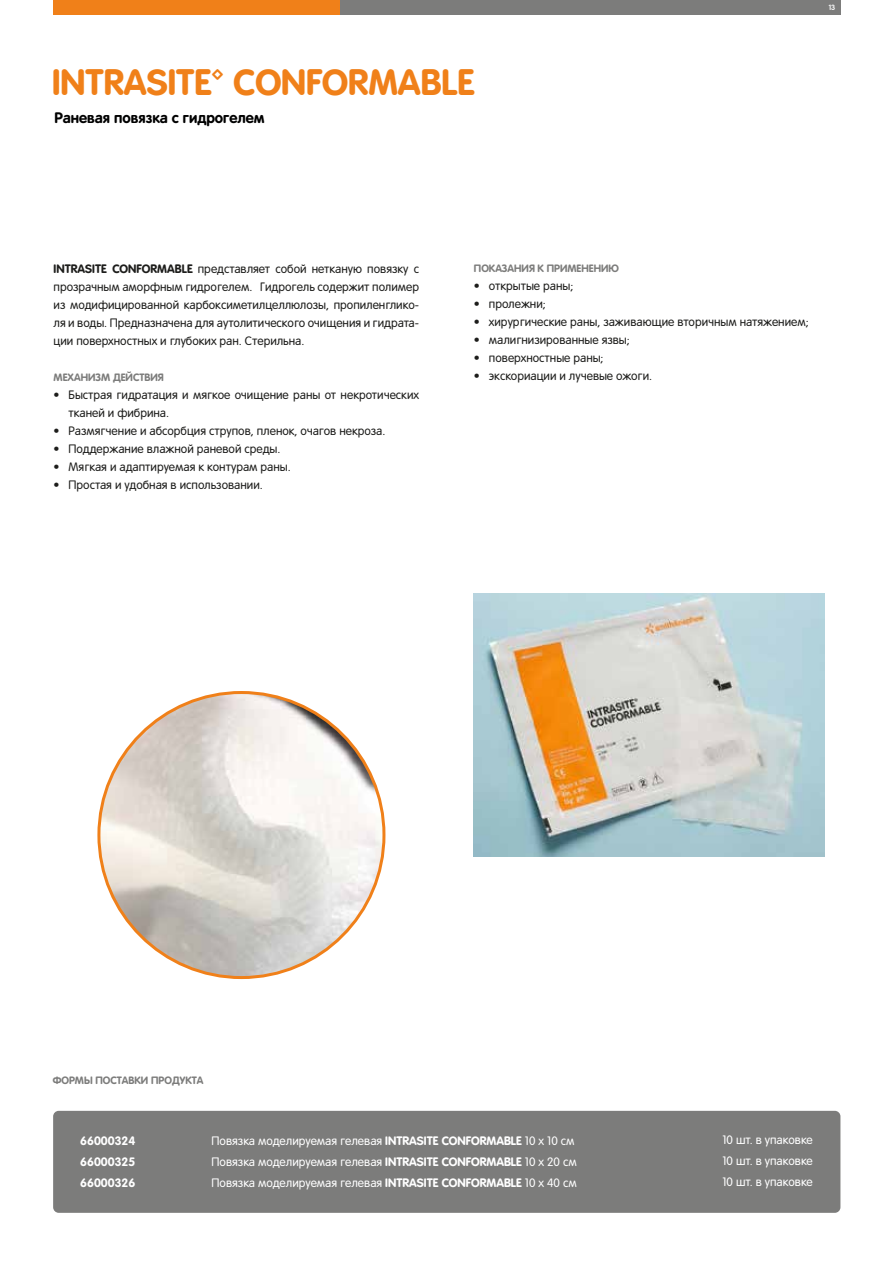
<style>
.page{position:relative;width:893px;height:1263px;background:#fff}
.page>*{position:absolute;margin:0;border:0;box-sizing:border-box;transform-origin:0 0}
.t1{font:36px "Smith&Nephew Product";color:#f08019}
.t2{font:700 15px "Rotonda C";color:#000101}
.t3{font:12px/18px "Rotonda C";color:#1d1d1b;text-align:justify}
.t4{font:12px/21px "Rotonda C";color:#fff;text-align:justify}
.t5{font:700 12px/21px "Rotonda C";color:#fff;text-align:justify}
.t6{font:700 10.5px "Rotonda C";color:#7c7c7b}
.t7{font:700 7.5px "Smith&Nephew";color:#fff}
.s1{font-family:"Smith&Nephew Product"}
</style>
<div class="page">
<div style="left:53px;top:1111px;width:787px;height:102px;background:#7c7c7b;border-radius:6px"></div>
<img style="left:99px;top:692px;width:285px;height:285px;border-radius:142px">
<img style="left:474px;top:594px;width:350px;height:262px">
<div style="left:53px;top:0;width:287px;height:15px;background:#f08019"></div>
<div style="left:340px;top:0;width:500px;height:15px;background:#7c7c7b"></div>
<h1 class="t1" style="left:52px;top:61px;width:424px">INTRASITE™ CONFORMABLE</h1>
<p class="t2" style="left:54px;top:109px;width:212px">Раневая повязка с гидрогелем</p>
<p class="t7" style="left:829px;top:3px;width:8px">13</p>
<p class="t3" style="left:54px;top:260px;width:367px"><span class="s1">INTRASITE CONFORMABLE</span> представляет собой нетканую повязку c прозрачным аморфным гидрогелем. Гидрогель содержит полимер из модифицированной карбоксиметилцеллюлозы, пропиленглико&shy;ля и воды. Предназначена для аутолитического очищения и гидрата&shy;ции поверхностных и глубоких ран. Стерильна.</p>
<p class="t6" style="left:54px;top:371px;width:112px">МЕХАНИЗМ ДЕЙСТВИЯ</p>
<p class="t3" style="left:69px;top:386px;width:352px;text-indent:-15px">• Быстрая гидратация и мягкое очищение раны от некротических тканей и фибрина.</p>
<p class="t3" style="left:54px;top:422px;width:333px">• Размягчение и абсорбция струпов, пленок, очагов некроза.</p>
<p class="t3" style="left:54px;top:440px;width:228px">• Поддержание влажной раневой среды.</p>
<p class="t3" style="left:54px;top:458px;width:239px">• Мягкая и адаптируемая к контурам раны.</p>
<p class="t3" style="left:54px;top:476px;width:211px">• Простая и удобная в использовании.</p>
<p class="t6" style="left:474px;top:262px;width:147px">ПОКАЗАНИЯ К ПРИМЕНЕНИЮ</p>
<p class="t3" style="left:474px;top:277px;width:101px">• открытые раны;</p>
<p class="t3" style="left:474px;top:295px;width:73px">• пролежни;</p>
<p class="t3" style="left:474px;top:313px;width:336px">• хирургические раны, заживающие вторичным натяжением;</p>
<p class="t3" style="left:474px;top:331px;width:157px">• малигнизированные язвы;</p>
<p class="t3" style="left:474px;top:349px;width:131px">• поверхностные раны;</p>
<p class="t3" style="left:474px;top:367px;width:180px">• экскориации и лучевые ожоги.</p>
<p class="t6" style="left:53px;top:1074px;width:152px">ФОРМЫ ПОСТАВКИ ПРОДУКТА</p>
<p class="t5" style="left:80px;top:1130px;width:57px">66000324<br>66000325<br>66000326</p>
<p class="t4" style="left:722px;top:1129px;width:92px">10 шт. в упаковке 10 шт. в упаковке 10 шт. в упаковке</p>
<p class="t4" style="left:212px;top:1130px;width:367px;text-align:left">Повязка моделируемая гелевая <span class="s1">INTRASITE CONFORMABLE</span> 10 х 10 см<br>Повязка моделируемая гелевая <span class="s1">INTRASITE CONFORMABLE</span> 10 х 20 см<br>Повязка моделируемая гелевая <span class="s1">INTRASITE CONFORMABLE</span> 10 х 40 см</p>
</div>
